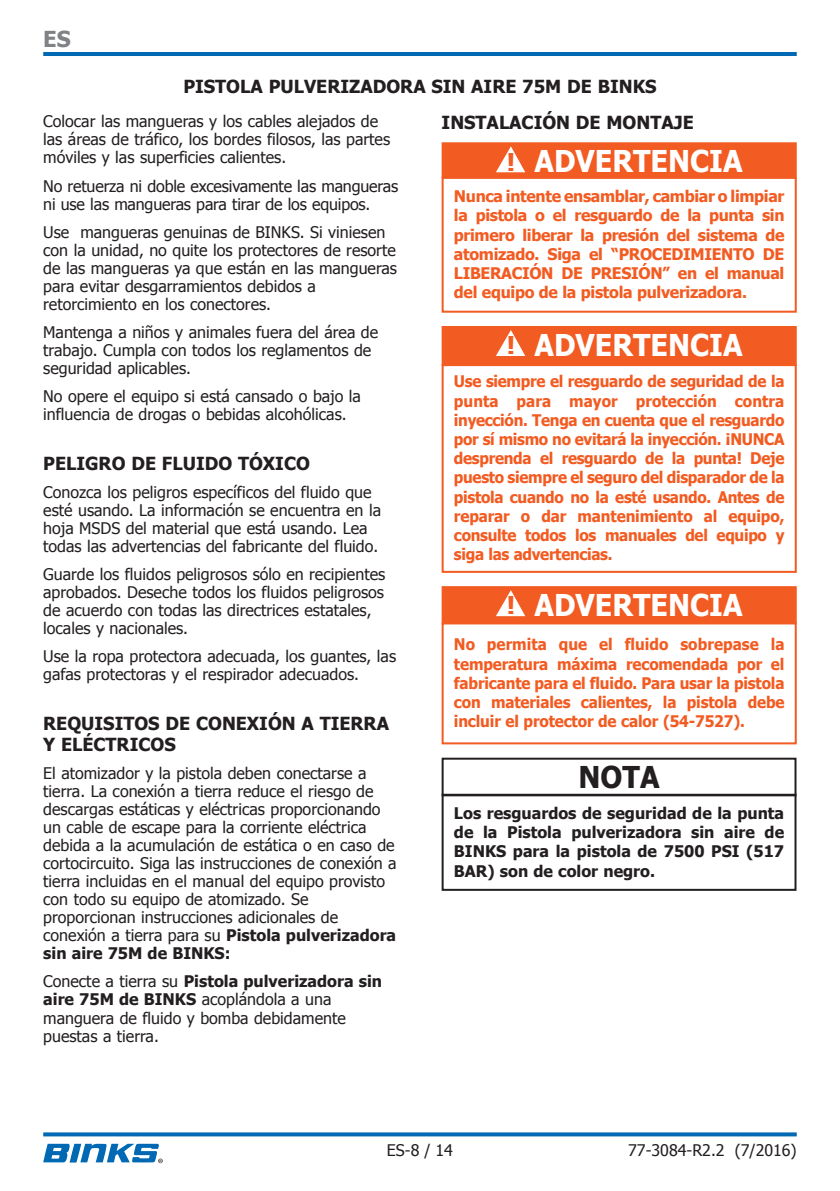
<style>
.page{position:relative;width:840px;height:1191px;background:#fff}
.page>*{position:absolute;margin:0;border:0;box-sizing:border-box;transform-origin:0 0}
.t1{font:700 30px "Tahoma";color:#fff;scale:.95 1}
.t2{font:700 30px "Tahoma";color:#231f20;scale:.95 1}
.t3{font:700 22px "Tahoma";color:#808285}
.subhead1{font:700 18px/21.6px "Tahoma";color:#231f20}
.t4{font:16px/18px "Tahoma";color:#231f20}
.t5{font:700 16px/19.2px "Tahoma";letter-spacing:-.02em;color:#f25b21;text-align:justify;scale:.95 1}
.t6{font:700 16px/19.2px "Tahoma";letter-spacing:-.02em;color:#f25b21;text-align:justify}
.t7{font:700 16px/19.2px "Tahoma";color:#231f20;text-align:justify}
.s1{font-weight:700}
.s2{font-size:24.4px;color:#f25b21}
</style>
<div class="page">
<hr style="left:43px;top:52px;width:753px;height:4px;background:#0168b3">
<svg style="left:43px;top:1132px;width:753px;height:4px;background:#1b77bb"></svg>
<svg style="left:43px;top:1143px;width:120px;height:20px"></svg>
<div style="left:441px;top:177px;width:355px;height:136px;border:2px solid #f25b21"></div>
<div style="left:442px;top:143px;width:353px;height:34px;background:#f25b21"></div>
<svg style="left:496px;top:146px;width:29px;height:26px"></svg>
<div style="left:441px;top:142px;width:355px;height:36px;border:2px solid #f25b21"></div>
<div style="left:441px;top:364px;width:355px;height:209px;border:2px solid #f25b21"></div>
<div style="left:442px;top:327px;width:353px;height:38px;background:#f25b21"></div>
<svg style="left:496px;top:330px;width:29px;height:26px"></svg>
<div style="left:441px;top:326px;width:355px;height:40px;border:2px solid #f25b21"></div>
<div style="left:441px;top:622px;width:355px;height:122px;border:2px solid #f25b21"></div>
<div style="left:442px;top:587px;width:353px;height:36px;background:#f25b21"></div>
<svg style="left:496px;top:590px;width:29px;height:26px"></svg>
<div style="left:441px;top:586px;width:355px;height:38px;border:2px solid #f25b21"></div>
<div style="left:441px;top:793px;width:355px;height:98px;border:2px solid #231f20"></div>
<div style="left:441px;top:757px;width:355px;height:39px;border:2px solid #231f20"></div>
<h2 class="t3" style="left:43px;top:25px;width:29px">ES</h2>
<p class="subhead1" style="left:183px;top:75px;width:474px">PISTOLA PULVERIZADORA SIN AIRE 75M DE BINKS</p>
<p class="subhead1" style="left:441px;top:111px;width:253px">INSTALACIÓN DE MONTAJE</p>
<p class="t4" style="left:43px;top:112px;width:348px">Colocar las mangueras y los cables alejados de las áreas de tráfico, los bordes filosos, las partes móviles y las superficies calientes.</p>
<p class="t4" style="left:43px;top:176px;width:356px">No retuerza ni doble excesivamente las mangueras ni use las mangueras para tirar de los equipos.</p>
<p class="t4" style="left:43px;top:222px;width:355px">Use mangueras genuinas de BINKS. Si viniesen con la unidad, no quite los protectores de resorte de las mangueras ya que están en las mangueras para evitar desgarramientos debidos a retorcimiento en los conectores.</p>
<p class="t4" style="left:43px;top:322px;width:336px">Mantenga a niños y animales fuera del área de trabajo. Cumpla con todos los reglamentos de seguridad aplicables.</p>
<p class="t4" style="left:43px;top:386px;width:319px">No opere el equipo si está cansado o bajo la influencia de drogas o bebidas alcohólicas.</p>
<p class="subhead1" style="left:43px;top:451px;width:268px">PELIGRO DE FLUIDO TÓXICO</p>
<p class="t4" style="left:43px;top:482px;width:339px">Conozca los peligros específicos del fluido que esté usando. La información se encuentra en la hoja MSDS del material que está usando. Lea todas las advertencias del fabricante del fluido.</p>
<p class="t4" style="left:43px;top:564px;width:343px">Guarde los fluidos peligrosos sólo en recipientes aprobados. Deseche todos los fluidos peligrosos de acuerdo con todas las directrices estatales, locales y nacionales.</p>
<p class="t4" style="left:43px;top:646px;width:354px">Use la ropa protectora adecuada, los guantes, las gafas protectoras y el respirador adecuados.</p>
<p class="subhead1" style="left:43px;top:711px;width:347px">REQUISITOS DE CONEXIÓN A TIERRA<br>Y ELÉCTRICOS</p>
<p class="t4" style="left:43px;top:764px;width:354px">El atomizador y la pistola deben conectarse a tierra. La conexión a tierra reduce el riesgo de descargas estáticas y eléctricas proporcionando un cable de escape para la corriente eléctrica debida a la acumulación de estática o en caso de cortocircuito. Siga las instrucciones de conexión a tierra incluidas en el manual del equipo provisto con todo su equipo de atomizado. Se proporcionan instrucciones adicionales de conexión a tierra para su <span class="s1">Pistola pulverizadora sin aire 75M de BINKS:</span></p>
<p class="t4" style="left:43px;top:972px;width:340px">Conecte a tierra su <span class="s1">Pistola pulverizadora sin aire 75M de BINKS</span> acoplándola a una manguera de fluido y bomba debidamente puestas a tierra.</p>
<p class="t1" style="left:506px;top:142px;width:249px"><span class="s2">!</span> ADVERTENCIA</p>
<p class="t6" style="left:453px;top:186px;width:332px">Nunca intente ensamblar, cambiar o limpiar la pistola o el resguardo de la punta sin primero liberar la presión del sistema de atomizado. Siga el “PROCEDIMIENTO DE LIBERACIÓN DE PRESIÓN” en el manual del equipo de la pistola pulverizadora.</p>
<p class="t1" style="left:506px;top:326px;width:249px"><span class="s2">!</span> ADVERTENCIA</p>
<p class="t5" style="left:453px;top:371px;width:349px">Use siempre el resguardo de seguridad de la punta para mayor protección contra inyección. Tenga en cuenta que el resguardo por sí mismo no evitará la inyección. ¡NUNCA desprenda el resguardo de la punta! Deje puesto siempre el seguro del disparador de la pistola cuando no la esté usando. Antes de reparar o dar mantenimiento al equipo, consulte todos los manuales del equipo y siga las advertencias.</p>
<p class="t1" style="left:506px;top:586px;width:249px"><span class="s2">!</span> ADVERTENCIA</p>
<p class="t5" style="left:453px;top:634px;width:349px">No permita que el fluido sobrepase la temperatura máxima recomendada por el fabricante para el fluido. Para usar la pistola con materiales calientes, la pistola debe incluir el protector de calor (54-7527).</p>
<p class="t2" style="left:578px;top:757px;width:87px">NOTA</p>
<p class="t7" style="left:453px;top:803px;width:331px">Los resguardos de seguridad de la punta de la Pistola pulverizadora sin aire de BINKS para la pistola de 7500 PSI (517<br>BAR) son de color negro.</p>
<p class="t4" style="left:387px;top:1140px;width:68px">ES-8 / 14</p>
<p class="t4" style="left:628px;top:1140px;width:170px">77-3084-R2.2 (7/2016)</p>
</div>
